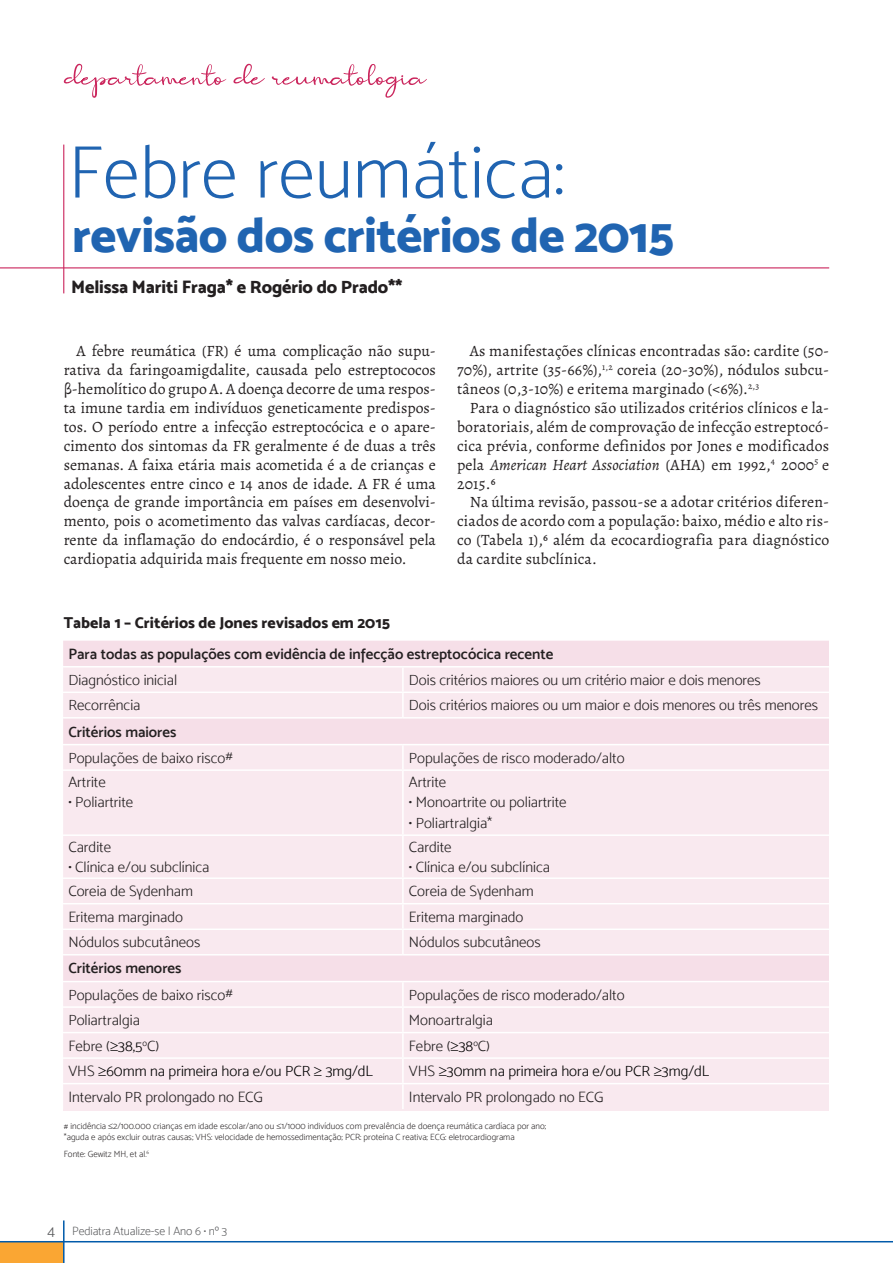
<style>
.page{position:relative;width:893px;height:1263px;background:#fff}
.page>*{position:absolute;margin:0;border:0;box-sizing:border-box;transform-origin:0 0}
.t1{font:75px "Mosk Extra Light 200";color:#2064b1}
.t2{font:49.5px "Mosk Extra Bold 800";letter-spacing:-.015em;color:#2064b1}
.autores{font:18px "Mosk Extra Bold 800";letter-spacing:-.01em;color:#231f20}
.texto{font:15.75px/18.9px "Alegreya";letter-spacing:.01em;color:#231f20;text-align:justify}
.intertitulo{font:15.75px "Mosk Extra Bold 800";color:#231f20}
.t3{font:15px "Mosk Light 300";color:#231f20}
.t4{font:15px "Mosk Semi Bold 600";color:#231f20}
.t5{font:15px "Mosk Light 300";color:#000}
.t6{font:12px "Mosk Extra Light 200";letter-spacing:-.01em;color:#57585a}
.fonte{font:9px "Mosk Extra Light 200";color:#231f20}
.s1{font-style:italic}
.s2{color:#000}
.s3{color:#231f20}
.s4{font-family:"Mosk Light 300";font-size:15px}
</style>
<div class="page">
<div style="left:0;top:1242px;width:64px;height:21px;background:#faa633"></div>
<hr style="left:0;top:1241px;width:893px;height:1px;background:#015aaa">
<hr style="left:63px;top:1220px;width:2px;height:43px;background:#015aaa">
<svg style="left:63px;top:63px;width:364px;height:35px"></svg>
<hr style="left:0;top:267px;width:829px;height:1px;background:#cb265d">
<hr style="left:63px;top:145px;width:1px;height:148px;background:#cb265d">
<div style="left:64px;top:641px;width:765px;height:470px;background:#f9e9ef"></div>
<div style="left:64px;top:718px;width:765px;height:25px;background:#f6dfe8"></div>
<div style="left:64px;top:955px;width:765px;height:25px;background:#f6dfe8"></div>
<div style="left:64px;top:641px;width:765px;height:25px;background:#f6dfe8"></div>
<hr style="left:62px;top:666px;width:341px;height:1px;background:#fff">
<hr style="left:403px;top:666px;width:428px;height:1px;background:#fff">
<hr style="left:402px;top:667px;width:2px;height:24px;background:#fff">
<hr style="left:62px;top:691px;width:341px;height:2px;background:#fff">
<hr style="left:403px;top:691px;width:428px;height:2px;background:#fff">
<hr style="left:402px;top:693px;width:2px;height:24px;background:#fff">
<hr style="left:62px;top:717px;width:341px;height:1px;background:#fff">
<hr style="left:403px;top:717px;width:428px;height:1px;background:#fff">
<hr style="left:62px;top:744px;width:341px;height:1px;background:#fff">
<hr style="left:403px;top:744px;width:428px;height:1px;background:#fff">
<hr style="left:402px;top:745px;width:2px;height:24px;background:#fff">
<hr style="left:62px;top:769px;width:341px;height:2px;background:#fff">
<hr style="left:403px;top:769px;width:428px;height:2px;background:#fff">
<hr style="left:402px;top:771px;width:2px;height:63px;background:#fff">
<hr style="left:62px;top:834px;width:341px;height:2px;background:#fff">
<hr style="left:403px;top:834px;width:428px;height:2px;background:#fff">
<hr style="left:402px;top:836px;width:2px;height:41px;background:#fff">
<hr style="left:62px;top:877px;width:341px;height:2px;background:#fff">
<hr style="left:403px;top:877px;width:428px;height:2px;background:#fff">
<hr style="left:402px;top:879px;width:2px;height:24px;background:#fff">
<hr style="left:62px;top:903px;width:341px;height:1px;background:#fff">
<hr style="left:403px;top:903px;width:428px;height:1px;background:#fff">
<hr style="left:402px;top:904px;width:2px;height:24px;background:#fff">
<hr style="left:62px;top:928px;width:341px;height:2px;background:#fff">
<hr style="left:403px;top:928px;width:428px;height:2px;background:#fff">
<hr style="left:402px;top:930px;width:2px;height:24px;background:#fff">
<hr style="left:62px;top:954px;width:341px;height:1px;background:#fff">
<hr style="left:403px;top:954px;width:428px;height:1px;background:#fff">
<hr style="left:62px;top:981px;width:341px;height:1px;background:#fff">
<hr style="left:403px;top:981px;width:428px;height:1px;background:#fff">
<hr style="left:402px;top:982px;width:2px;height:24px;background:#fff">
<hr style="left:62px;top:1006px;width:341px;height:2px;background:#fff">
<hr style="left:403px;top:1006px;width:428px;height:2px;background:#fff">
<hr style="left:402px;top:1008px;width:2px;height:24px;background:#fff">
<hr style="left:62px;top:1032px;width:341px;height:1px;background:#fff">
<hr style="left:403px;top:1032px;width:428px;height:1px;background:#fff">
<hr style="left:402px;top:1033px;width:2px;height:24px;background:#fff">
<hr style="left:62px;top:1057px;width:341px;height:2px;background:#fff">
<hr style="left:403px;top:1057px;width:428px;height:2px;background:#fff">
<hr style="left:402px;top:1059px;width:2px;height:24px;background:#fff">
<hr style="left:62px;top:1083px;width:341px;height:1px;background:#fff">
<hr style="left:403px;top:1083px;width:428px;height:1px;background:#fff">
<hr style="left:402px;top:1084px;width:2px;height:25px;background:#fff">
<p class="t1" style="left:68px;top:129px;width:498px">Febre reumática:</p>
<p class="t2" style="left:72px;top:204px;width:603px">revisão dos critérios de 2015</p>
<p class="autores" style="left:71px;top:276px;width:333px">Melissa Mariti Fraga* e Rogério do Prado**</p>
<p class="texto" style="left:64px;top:341px;width:374px;text-indent:13px">A febre reumática (FR) é uma complicação não supu&shy;rativa da faringoamigdalite, causada pelo estreptococos β-hemolítico do grupo A. A doença decorre de uma respos&shy;ta imune tardia em indivíduos geneticamente predispos&shy;tos. O período entre a infecção estreptocócica e o apare&shy;cimento dos sintomas da FR geralmente é de duas a três semanas. A faixa etária mais acometida é a de crianças e adolescentes entre cinco e 14 anos de idade. A FR é uma doença de grande importância em países em desenvolvi&shy;mento, pois o acometimento das valvas cardíacas, decor&shy;rente da inflamação do endocárdio, é o responsável pela cardiopatia adquirida mais frequente em nosso meio.</p>
<p class="texto" style="left:457px;top:341px;width:374px;text-indent:13px">As manifestações clínicas encontradas são: cardite (50- 70%), artrite (35-66%),<sup>1,2</sup> coreia (20-30%), nódulos subcu&shy;tâneos (0,3-10%) e eritema marginado (&lt;6%).<sup>2,3</sup></p>
<p class="texto" style="left:457px;top:398px;width:374px;text-indent:13px">Para o diagnóstico são utilizados critérios clínicos e la&shy;boratoriais, além de comprovação de infecção estreptocó&shy;cica prévia, conforme definidos por Jones e modificados pela <span class="s1">American Heart Association</span> (AHA) em 1992,<sup>4</sup> 2000<sup>5</sup> e 2015.6</p>
<p class="texto" style="left:457px;top:493px;width:374px;text-indent:13px">Na última revisão, passou-se a adotar critérios diferen&shy;ciados de acordo com a população: baixo, médio e alto ris&shy;co (Tabela 1),6 além da ecocardiografia para diagnóstico da cardite subclínica.</p>
<p class="intertitulo" style="left:64px;top:613px;width:328px">Tabela 1 – Critérios de Jones revisados em 2015</p>
<p class="t4" style="left:68px;top:645px;width:487px">Para todas as populações com evidência de infecção estreptocócica recente</p>
<p class="t3" style="left:68px;top:671px;width:110px">Diagnóstico inicial</p>
<p class="t3" style="left:409px;top:671px;width:353px">Dois critérios maiores ou um critério maior e dois menores</p>
<p class="t3" style="left:68px;top:697px;width:74px">Recorrência</p>
<p class="t3" style="left:409px;top:697px;width:411px">Dois critérios maiores ou um maior e dois menores ou três menores</p>
<p class="t4" style="left:68px;top:722px;width:110px">Critérios maiores</p>
<p class="t3" style="left:68px;top:749px;width:166px">Populações de baixo risco#</p>
<p class="t3" style="left:409px;top:749px;width:217px">Populações de risco moderado/alto</p>
<p class="t3" style="left:68px;top:773px;width:39px">Artrite</p>
<p class="t3" style="left:68px;top:793px;width:66px">• Poliartrite</p>
<p class="t3" style="left:409px;top:773px;width:39px">Artrite</p>
<p class="t3" style="left:409px;top:793px;width:159px">• Monoartrite ou poliartrite</p>
<p class="t3" style="left:409px;top:814px;width:85px">• Poliartralgia*</p>
<p class="t3" style="left:68px;top:838px;width:44px">Cardite</p>
<p class="t3" style="left:68px;top:858px;width:143px">• Clínica e/ou subclínica</p>
<p class="t3" style="left:409px;top:838px;width:44px">Cardite</p>
<p class="t3" style="left:409px;top:858px;width:143px">• Clínica e/ou subclínica</p>
<p class="t3" style="left:68px;top:883px;width:126px">Coreia de Sydenham</p>
<p class="t3" style="left:409px;top:883px;width:126px">Coreia de Sydenham</p>
<p class="t3" style="left:68px;top:908px;width:116px">Eritema marginado</p>
<p class="t3" style="left:409px;top:908px;width:116px">Eritema marginado</p>
<p class="t3" style="left:68px;top:934px;width:133px">Nódulos subcutâneos</p>
<p class="t3" style="left:409px;top:934px;width:133px">Nódulos subcutâneos</p>
<p class="t4" style="left:68px;top:959px;width:115px">Critérios menores</p>
<p class="t3" style="left:68px;top:986px;width:166px">Populações de baixo risco#</p>
<p class="t3" style="left:409px;top:986px;width:217px">Populações de risco moderado/alto</p>
<p class="t3" style="left:68px;top:1011px;width:73px">Poliartralgia</p>
<p class="t3" style="left:409px;top:1011px;width:86px">Monoartralgia</p>
<p class="t3" style="left:68px;top:1037px;width:92px">Febre (<span class="s2">≥38,5</span><sup>o</sup>C)</p>
<p class="t3" style="left:409px;top:1037px;width:83px">Febre (<span class="s2">≥38</span><sup>o</sup>C)</p>
<p class="t5" style="left:68px;top:1062px;width:306px"><span class="s3">VHS</span> ≥60mm na primeira hora e/ou PCR ≥ 3mg/dL</p>
<p class="t5" style="left:409px;top:1062px;width:302px"><span class="s3">VHS</span> ≥30mm na primeira hora e/ou PCR ≥3mg/dL</p>
<p class="t3" style="left:68px;top:1088px;width:196px">Intervalo PR prolongado no ECG</p>
<p class="t3" style="left:409px;top:1088px;width:196px">Intervalo PR prolongado no ECG</p>
<p class="fonte" style="left:64px;top:1121px;width:484px"># incidência ≤2/100.000 crianças em idade escolar/ano ou ≤1/1000 indivíduos com prevalência de doença reumática cardíaca por ano;</p>
<p class="fonte" style="left:64px;top:1131px;width:452px">*aguda e após excluir outras causas; VHS: velocidade de hemossedimentação; PCR: proteína C reativa; ECG: eletrocardiograma</p>
<p class="fonte" style="left:64px;top:1148px;width:87px">Fonte: Gewitz MH, et al.<sup>6</sup></p>
<p class="t6" style="left:48px;top:1224px;width:181px"><span class="s4">4</span> Pediatra Atualize-se | Ano 6 • nº 3</p>
</div>
